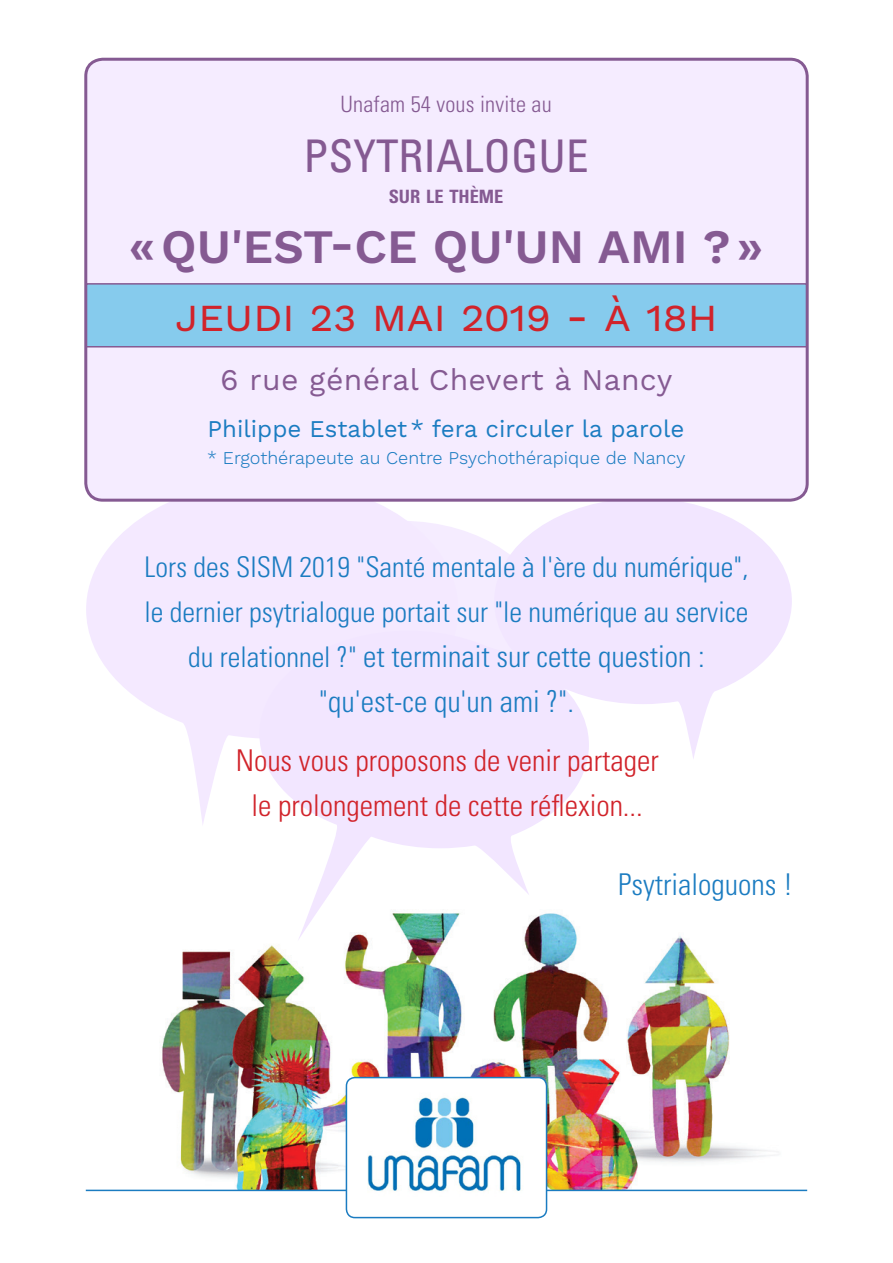
<style>
.page{position:relative;width:893px;height:1263px;background:#fff}
.page>*{position:absolute;margin:0;border:0;box-sizing:border-box;transform-origin:0 0}
.t1{font:600 48px "Work Sans";color:#855a92}
.t2{font:45px "Work Sans";color:#d1232a}
.t3{font:condensed 45px "Univers LT Std";color:#855a92}
.t4{font:300 condensed 30px/45px "Univers LT Std";color:#1b7cc1;text-align:center}
.t5{font:300 condensed 30px/45px "Univers LT Std";color:#d1232a;text-align:center}
.t6{font:30px "Work Sans";letter-spacing:.01em;color:#855a92}
.t7{font:300 condensed 28.5px "Univers LT Std";color:#1b7cc1}
.t8{font:24px "Work Sans";color:#1b7cc1}
.t9{font:300 condensed 22.5px "Univers LT Std";letter-spacing:.01em;color:#855a92}
.t10{font:700 condensed 18.3px "Univers LT Std";color:#855a92}
.t11{font:300 18px "Work Sans";color:#1b7cc1}
.s1{font-size:28.5px}
</style>
<div class="page">
<div style="left:458px;top:529px;width:36px;height:102px;background:#f5ecff"></div>
<img style="left:161px;top:914px;width:612px;height:275px">
<svg style="left:86px;top:492px;width:372px;height:333px;fill:#f4e9ff"></svg>
<svg style="left:494px;top:502px;width:298px;height:257px;fill:#f2e6ff"></svg>
<svg style="left:557px;top:642px;width:32px;height:167px;fill:#f2e6ff"></svg>
<svg style="left:259px;top:631px;width:298px;height:310px;fill:#f2e6ff"></svg>
<hr style="left:86px;top:1189px;width:721px;height:2px;background:#1b7cc1">
<img style="left:346px;top:1077px;width:200px;height:140px">
<div style="left:346px;top:1077px;width:201px;height:141px;border:2px solid #1b7cc1;border-radius:9px"></div>
<div style="left:86px;top:59px;width:721px;height:441px;background:#f5ecff;border-radius:17px"></div>
<div style="left:84px;top:58px;width:725px;height:444px;border:3px solid #855a92;border-radius:17px"></div>
<div style="left:87px;top:284px;width:719px;height:63px;background:#86cbed"></div>
<div style="left:86px;top:283px;width:721px;height:64px;border:2px solid #855a92"></div>
<p class="t9" style="left:340px;top:90px;width:213px">Unafam 54 vous invite au</p>
<p class="t3" style="left:304px;top:127px;width:287px">PSYTRIALOGUE</p>
<p class="t10" style="left:389px;top:186px;width:116px">SUR LE THÈME</p>
<p class="t1" style="left:129px;top:219px;width:636px">«QU'EST-CE QU'UN AMI ?»</p>
<p class="t2" style="left:175px;top:289px;width:544px">jeudi 23 mai 2019 - à 18h</p>
<p class="t6" style="left:220px;top:362px;width:454px">6 rue général Chevert à Nancy</p>
<p class="t8" style="left:208px;top:414px;width:478px">Philippe Establet* fera circuler la parole</p>
<p class="t11" style="left:207px;top:447px;width:479px">* Ergothérapeute au Centre Psychothérapique de Nancy</p>
<p class="t7" style="left:144px;top:549px;width:606px">Lors des SISM 2019 "Santé mentale à l'ère du numérique",</p>
<p class="t7" style="left:145px;top:594px;width:605px">le dernier psytrialogue portait sur "le numérique au service</p>
<p class="t4" style="left:188px;top:634px;width:518px"><span class="s1">du relationnel ?"</span> et terminait sur cette question : "qu'est-ce qu'un ami ?".</p>
<p class="t5" style="left:236px;top:738px;width:425px">Nous vous proposons de venir partager le prolongement de cette réflexion...</p>
<p class="t4" style="left:618px;top:862px;width:176px">Psytrialoguons !</p>
</div>
